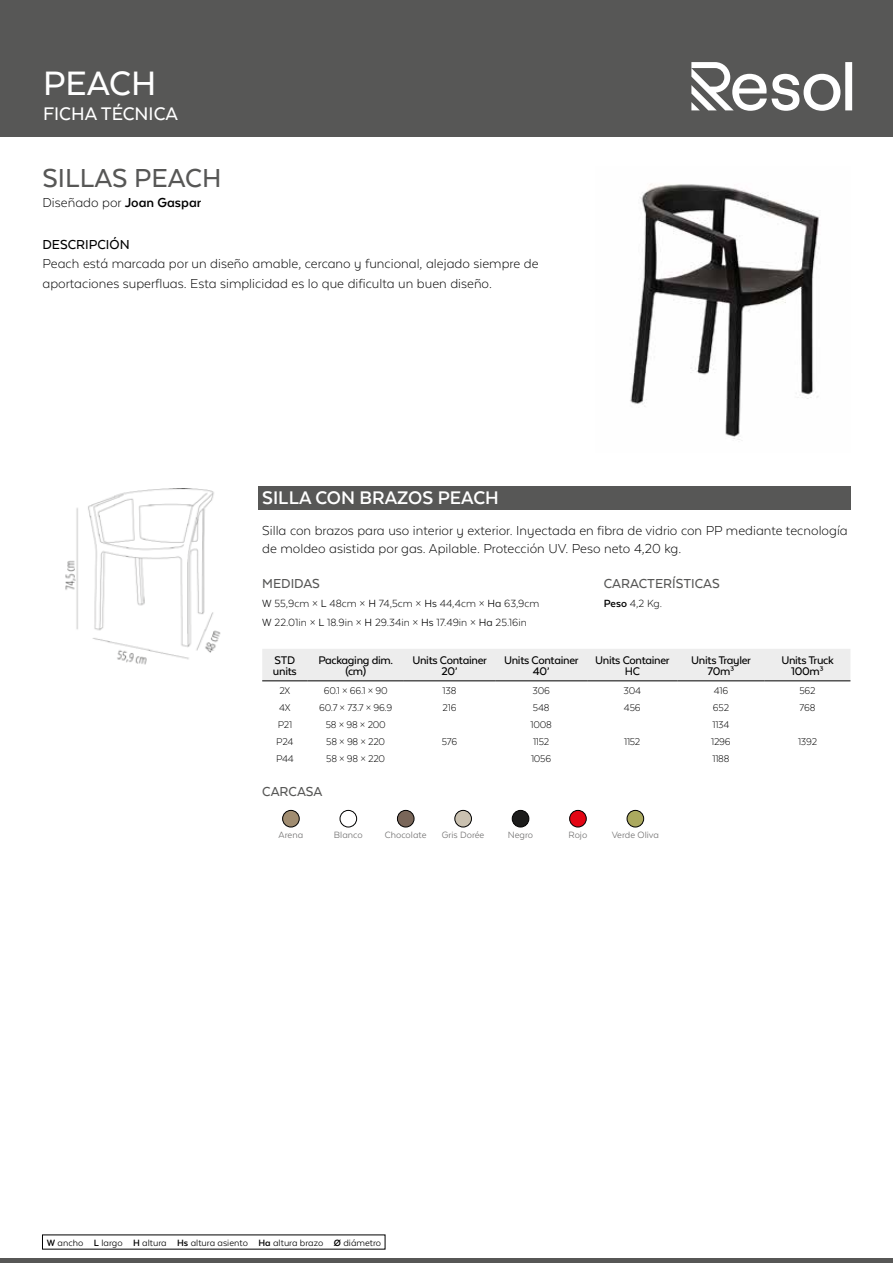
<style>
.page{position:relative;width:893px;height:1263px;background:#fff}
.page>*{position:absolute;margin:0;border:0;box-sizing:border-box;transform-origin:0 0}
.t1{font:500 39px "Texta Alt";color:#fff}
.t2{font:500 30px "Texta Alt";color:#575756}
.t3{font:700 21px "Texta Alt";color:#fff}
.t4{font:500 21px "Texta Alt";color:#fff}
.t5{font:300 15px/19.5px "Texta Alt";color:#000}
.t6{font:500 15px "Texta Alt";color:#575756}
.t7{font:500 15px "Texta Alt";color:#000}
.t8{font:500 12.75px/10.5px "Texta Alt";letter-spacing:-.025em;color:#000;text-align:center}
.t9{font:300 12px/18.6px "Texta Alt";color:#000}
.t10{font:300 11.25px "Texta Alt";letter-spacing:-.02em;color:#000}
.t11{font:10.5px "Texta Alt";color:#000}
.t12{font:10.5px "Texta Alt";color:#706f6f}
.s1{font-weight:700}
.s2{font-weight:400}
</style>
<div class="page">
<hr style="left:0;top:1259px;width:893px;height:4px;background:#575756">
<div style="left:0;top:0;width:893px;height:137px;background:#575756"></div>
<svg style="left:691px;top:62px;width:161px;height:49px"></svg>
<img style="left:630px;top:184px;width:190px;height:256px">
<div style="left:258px;top:486px;width:592px;height:23px;background:#575756"></div>
<div style="left:262px;top:649px;width:588px;height:32px;background:#ededed"></div>
<hr style="left:262px;top:681px;width:46px;height:1px;background:#000">
<hr style="left:308px;top:681px;width:96px;height:1px;background:#000">
<hr style="left:404px;top:681px;width:91px;height:1px;background:#000">
<hr style="left:495px;top:681px;width:92px;height:1px;background:#000">
<hr style="left:587px;top:681px;width:90px;height:1px;background:#000">
<hr style="left:677px;top:681px;width:88px;height:1px;background:#000">
<hr style="left:765px;top:681px;width:85px;height:1px;background:#000">
<img style="left:283px;top:810px;width:16px;height:17px;border-radius:8px">
<div style="left:282px;top:810px;width:17px;height:17px;border:1px solid #000;border-radius:50%"></div>
<img style="left:340px;top:810px;width:17px;height:17px;border-radius:8px">
<div style="left:340px;top:810px;width:17px;height:17px;border:1px solid #000;border-radius:50%"></div>
<img style="left:397px;top:810px;width:17px;height:17px;border-radius:8px">
<div style="left:397px;top:810px;width:17px;height:17px;border:1px solid #000;border-radius:50%"></div>
<img style="left:455px;top:810px;width:16px;height:17px;border-radius:8px">
<div style="left:455px;top:810px;width:17px;height:17px;border:1px solid #000;border-radius:50%"></div>
<img style="left:512px;top:810px;width:17px;height:17px;border-radius:8px">
<div style="left:512px;top:810px;width:17px;height:17px;border:1px solid #000;border-radius:50%"></div>
<img style="left:570px;top:810px;width:16px;height:17px;border-radius:8px">
<div style="left:569px;top:810px;width:17px;height:17px;border:1px solid #000;border-radius:50%"></div>
<img style="left:627px;top:810px;width:17px;height:17px;border-radius:8px">
<div style="left:627px;top:810px;width:17px;height:17px;border:1px solid #000;border-radius:50%"></div>
<img style="left:65px;top:488px;width:156px;height:177px">
<h1 class="t1" style="left:43px;top:63px;width:115px">PEACH</h1>
<h3 class="t4" style="left:43px;top:103px;width:136px">FICHA TÉCNICA</h3>
<h2 class="t2" style="left:43px;top:163px;width:180px">SILLAS PEACH</h2>
<p class="t5" style="left:43px;top:192px;width:160px">Diseñado por <span class="s1">Joan Gaspar</span></p>
<p class="t7" style="left:43px;top:236px;width:89px">DESCRIPCIÓN</p>
<p class="t5" style="left:43px;top:254px;width:497px">Peach está marcada por un diseño amable, cercano y funcional, alejado siempre de aportaciones superfluas. Esta simplicidad es lo que dificulta un buen diseño.</p>
<h3 class="t3" style="left:262px;top:487px;width:238px">SILLA CON BRAZOS PEACH</h3>
<p class="t5" style="left:262px;top:521px;width:587px;line-height:18px">Silla con brazos para uso interior y exterior. Inyectada en fibra de vidrio con PP mediante tecnología de moldeo asistida por gas. Apilable. Protección UV. Peso neto 4,20 kg.</p>
<p class="t6" style="left:262px;top:576px;width:59px">MEDIDAS</p>
<p class="t9" style="left:262px;top:594px;width:279px"><span class="s2">W</span> 55,9cm × <span class="s2">L</span> 48cm × <span class="s2">H</span> 74,5cm × <span class="s2">Hs</span> 44,4cm × <span class="s2">Ha</span> 63,9cm<br><span class="s2">W</span> 22.01in × <span class="s2">L</span> 18.9in × <span class="s2">H</span> 29.34in × <span class="s2">Hs</span> 17.49in × <span class="s2">Ha</span> 25.16in</p>
<p class="t6" style="left:604px;top:576px;width:117px">CARACTERÍSTICAS</p>
<p class="t9" style="left:604px;top:594px;width:60px"><span class="s1">Peso</span> 4,2 Kg.</p>
<p class="t8" style="left:273px;top:655px;width:25px;text-align:left">STD units</p>
<p class="t8" style="left:318px;top:655px;width:76px">Packaging dim. (cm)</p>
<p class="t8" style="left:412px;top:655px;width:76px">Units Container<br>20’</p>
<p class="t8" style="left:504px;top:655px;width:76px">Units Container<br>40’</p>
<p class="t8" style="left:595px;top:655px;width:76px">Units Container<br>HC</p>
<p class="t8" style="left:691px;top:655px;width:61px">Units Trayler<br>70m³</p>
<p class="t8" style="left:781px;top:655px;width:54px">Units Truck<br>100m³</p>
<p class="t10" style="left:279px;top:684px;width:12px">2X</p>
<p class="t10" style="left:324px;top:684px;width:65px">60.1 × 66.1 × 90</p>
<p class="t10" style="left:443px;top:684px;width:15px">138</p>
<p class="t10" style="left:532px;top:684px;width:19px">306</p>
<p class="t10" style="left:623px;top:684px;width:19px">304</p>
<p class="t10" style="left:714px;top:684px;width:16px">416</p>
<p class="t10" style="left:799px;top:684px;width:18px">562</p>
<p class="t10" style="left:279px;top:701px;width:13px">4X</p>
<p class="t10" style="left:319px;top:701px;width:74px">60.7 × 73.7 × 96.9</p>
<p class="t10" style="left:443px;top:701px;width:15px">216</p>
<p class="t10" style="left:533px;top:701px;width:18px">548</p>
<p class="t10" style="left:624px;top:701px;width:18px">456</p>
<p class="t10" style="left:713px;top:701px;width:18px">652</p>
<p class="t10" style="left:800px;top:701px;width:17px">768</p>
<p class="t10" style="left:278px;top:718px;width:16px">P21</p>
<p class="t10" style="left:326px;top:718px;width:62px">58 × 98 × 200</p>
<p class="t10" style="left:531px;top:718px;width:23px">1008</p>
<p class="t10" style="left:713px;top:718px;width:18px">1134</p>
<p class="t10" style="left:276px;top:735px;width:19px">P24</p>
<p class="t10" style="left:326px;top:735px;width:60px">58 × 98 × 220</p>
<p class="t10" style="left:442px;top:735px;width:17px">576</p>
<p class="t10" style="left:533px;top:735px;width:18px">1152</p>
<p class="t10" style="left:624px;top:735px;width:18px">1152</p>
<p class="t10" style="left:711px;top:735px;width:21px">1296</p>
<p class="t10" style="left:798px;top:735px;width:21px">1392</p>
<p class="t10" style="left:276px;top:752px;width:19px">P44</p>
<p class="t10" style="left:326px;top:752px;width:60px">58 × 98 × 220</p>
<p class="t10" style="left:531px;top:752px;width:22px">1056</p>
<p class="t10" style="left:713px;top:752px;width:18px">1188</p>
<p class="t6" style="left:262px;top:783px;width:62px">CARCASA</p>
<p class="t12" style="left:279px;top:829px;width:26px">Arena</p>
<p class="t12" style="left:334px;top:829px;width:30px">Blanco</p>
<p class="t12" style="left:385px;top:829px;width:43px">Chocolate</p>
<p class="t12" style="left:442px;top:829px;width:44px">Gris Dorée</p>
<p class="t12" style="left:508px;top:829px;width:27px">Negro</p>
<p class="t12" style="left:569px;top:829px;width:20px">Rojo</p>
<p class="t12" style="left:612px;top:829px;width:49px">Verde Oliva</p>
<p class="t11" style="left:47px;top:1237px;width:336px"><span class="s1">W</span> ancho <span class="s1">L</span> largo <span class="s1">H</span> altura <span class="s1">Hs</span> altura asiento <span class="s1">Ha</span> altura brazo <span class="s1">Ø</span> diámetro</p>
</div>
